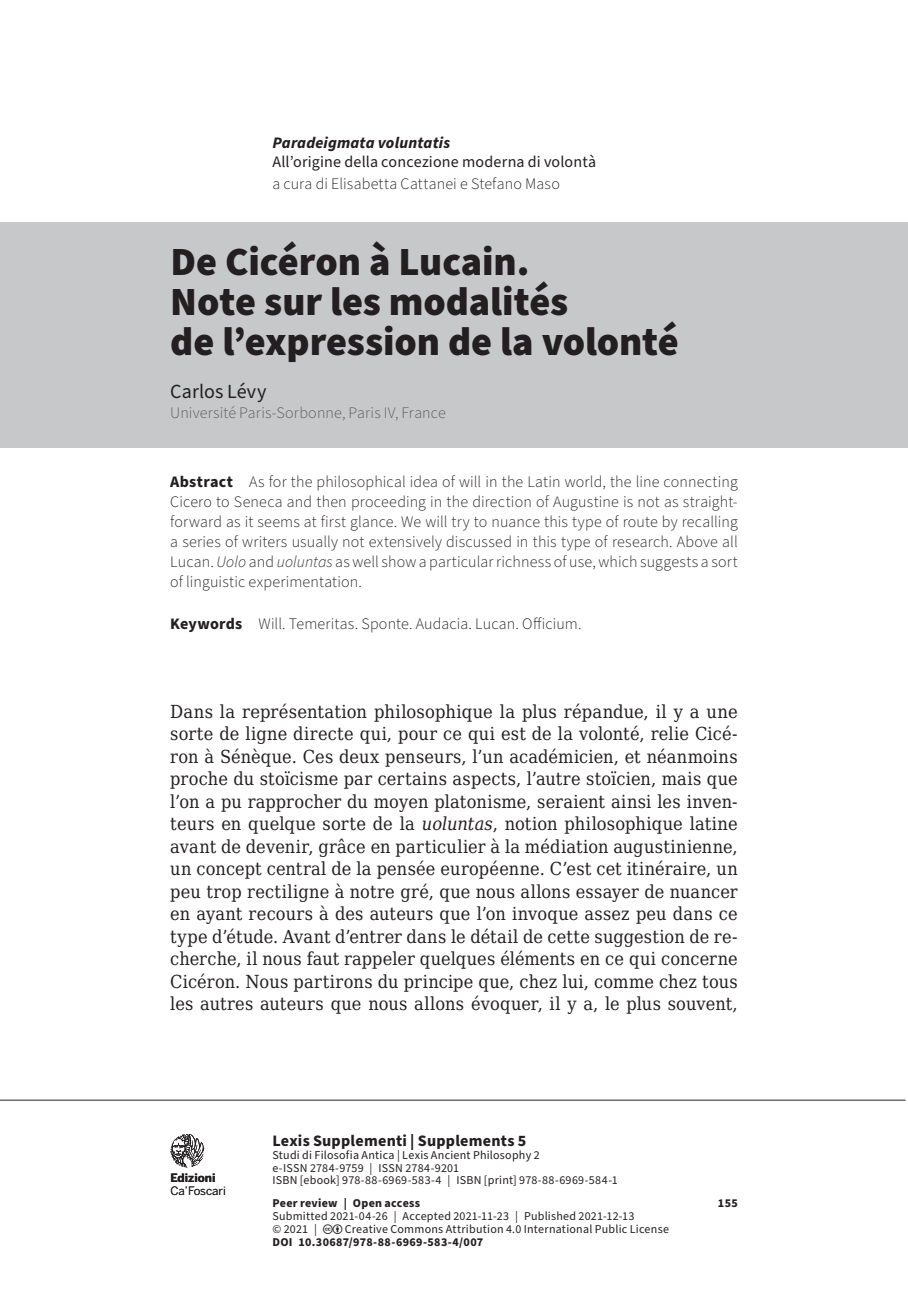
<style>
.page{position:relative;width:908px;height:1304px;background:#fff}
.page>*{position:absolute;margin:0;border:0;box-sizing:border-box;transform-origin:0 0}
.t1{font:900 40px/40px "Source Sans Pro";letter-spacing:-.005em;color:#231f20}
.t2{font:20px "Source Sans Pro";letter-spacing:.005em;color:#231f20}
.t3{font:18px/22.4px "DejaVu Serif Condensed";letter-spacing:.005em;color:#231f20;text-align:justify}
.t4{font:300 16px/20px "Source Sans Pro";letter-spacing:.01em;color:#231f20;text-align:justify}
.t5{font:16px "Source Sans Pro";letter-spacing:.01em;color:#231f20}
.t6{font:300 16px "Source Sans Pro";letter-spacing:.01em;color:#57585a}
.t7{font:700 16px "Source Sans Pro";letter-spacing:.015em;color:#231f20}
.t8{font:italic 700 16px "Source Sans Pro";letter-spacing:.01em;color:#231f20}
.t9{font:12px/12.6px "Source Sans Pro";letter-spacing:.02em;color:#231f20}
.t10{font:700 12px "Source Sans Pro";letter-spacing:.025em;color:#231f20}
.t11{font:11.6px "Benton Sans";letter-spacing:-.01em;color:#231f20}
.t12{font:700 11.6px "Benton Sans";color:#231f20}
.s1{font-weight:700}
.s2{font-style:italic}
</style>
<div class="page">
<hr style="left:0;top:1100px;width:905px;height:1px;background:#231f20">
<svg style="left:170px;top:1134px;width:34px;height:33px"></svg>
<div style="left:0;top:223px;width:907px;height:225px;background:#c7c8ca"></div>
<p class="t8" style="left:272px;top:132px;width:179px">Paradeigmata voluntatis</p>
<p class="t5" style="left:272px;top:151px;width:325px">All’origine della concezione moderna di volontà</p>
<p class="t4" style="left:272px;top:174px;width:289px">a cura di Elisabetta Cattanei e Stefano Maso</p>
<h1 class="t1" style="left:170px;top:243px;width:510px">De Cicéron à Lucain.<br>Note sur les modalités<br>de l’expression de la volonté</h1>
<p class="t2" style="left:170px;top:378px;width:98px">Carlos Lévy</p>
<p class="t6" style="left:170px;top:402px;width:277px">Université Paris-Sorbonne, Paris IV, France</p>
<p class="t4" style="left:170px;top:472px;width:569px"><span class="s1">Abstract</span> As for the philosophical idea of will in the Latin world, the line connecting Cicero to Seneca and then proceeding in the direction of Augustine is not as straight&shy;forward as it seems at first glance. We will try to nuance this type of route by recalling a series of writers usually not extensively discussed in this type of research. Above all Lucan. <span class="s2">Uolo</span> and <span class="s2">uoluntas</span> as well show a particular richness of use, which suggests a sort of linguistic experimentation.</p>
<p class="t4" style="left:170px;top:614px;width:412px"><span class="s1">Keywords</span> Will. Temeritas. Sponte. Audacia. Lucan. Officium.</p>
<p class="t3" style="left:170px;top:700px;width:568px">Dans la représentation philosophique la plus répandue, il y a une sorte de ligne directe qui, pour ce qui est de la volonté, relie Cicé&shy;ron à Sénèque. Ces deux penseurs, l’un académicien, et néanmoins proche du stoïcisme par certains aspects, l’autre stoïcien, mais que l’on a pu rapprocher du moyen platonisme, seraient ainsi les inven&shy;teurs en quelque sorte de la <span class="s2">uoluntas</span>, notion philosophique latine avant de devenir, grâce en particulier à la médiation augustinienne, un concept central de la pensée européenne. C’est cet itinéraire, un peu trop rectiligne à notre gré, que nous allons essayer de nuancer en ayant recours à des auteurs que l’on invoque assez peu dans ce type d’étude. Avant d’entrer dans le détail de cette suggestion de re&shy;cherche, il nous faut rappeler quelques éléments en ce qui concerne Cicéron. Nous partirons du principe que, chez lui, comme chez tous les autres auteurs que nous allons évoquer, il y a, le plus souvent,</p>
<p class="t12" style="left:170px;top:1171px;width:47px">Edizioni</p>
<p class="t11" style="left:170px;top:1183px;width:57px">Ca’Foscari</p>
<p class="t7" style="left:272px;top:1130px;width:255px">Lexis Supplementi | Supplements 5</p>
<p class="t9" style="left:272px;top:1149px;width:347px">Studi di Filosofia Antica | Lexis Ancient Philosophy 2<br>e-ISSN 2784-9759 | ISSN 2784-9201<br>ISBN [ebook] 978-88-6969-583-4 | ISBN [print] 978-88-6969-584-1</p>
<p class="t10" style="left:272px;top:1195px;width:149px">Peer review | Open access</p>
<p class="t10" style="left:717px;top:1195px;width:21px">155</p>
<p class="t9" style="left:272px;top:1210px;width:363px">Submitted 2021-04-26 | Accepted 2021-11-23 | Published 2021-12-13 © 2021 |</p>
<p class="t9" style="left:344px;top:1224px;width:325px">Creative Commons Attribution 4.0 International Public License</p>
<p class="t10" style="left:272px;top:1234px;width:212px">DOI 10.30687/978-88-6969-583-4/007</p>
</div>
